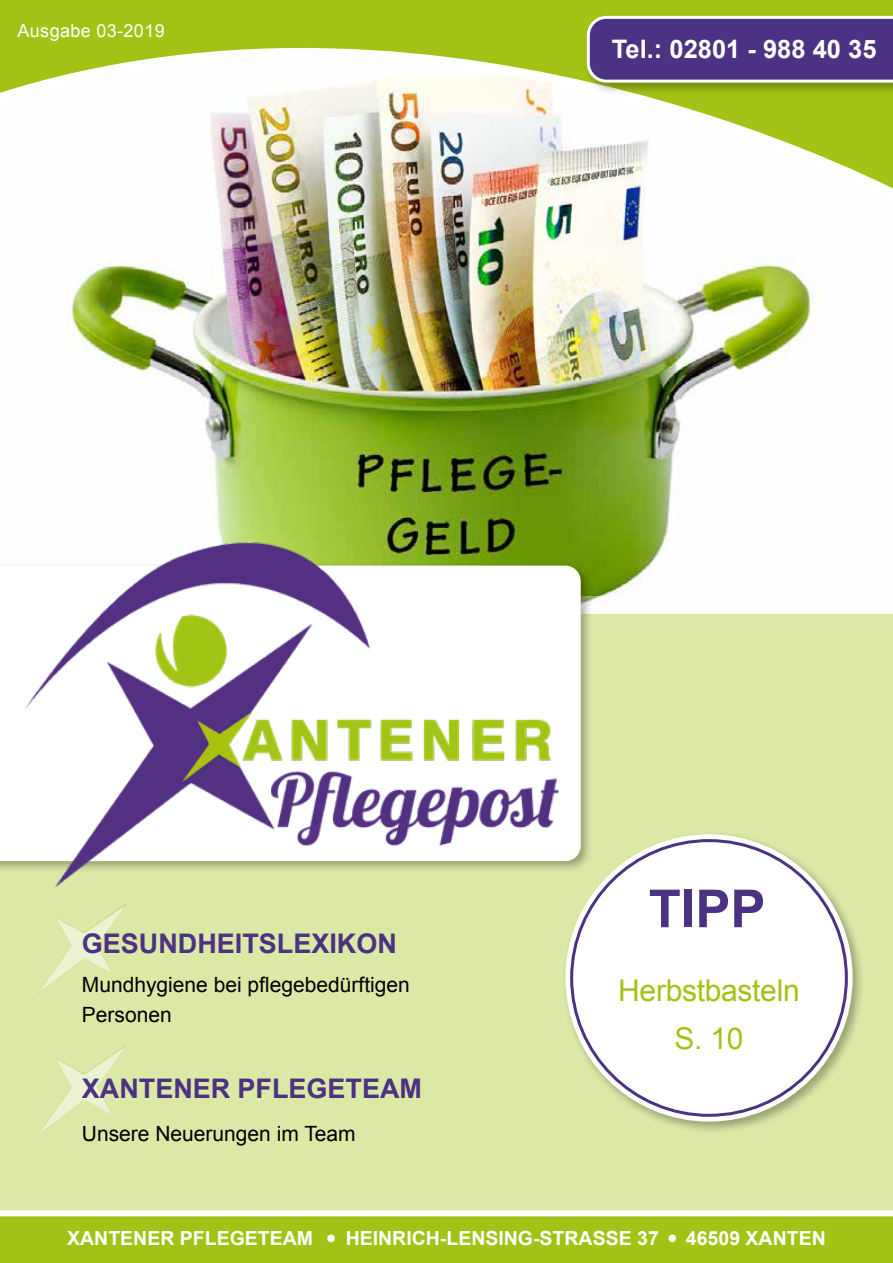
<style>
.page{position:relative;width:893px;height:1263px;background:#fff}
.page>*{position:absolute;margin:0;border:0;box-sizing:border-box;transform-origin:0 0}
.t1{font:700 52.5px "Arial";color:#4b3282}
.t2{font:30px/48px "Arial";letter-spacing:-.01em;color:#a2c315;text-align:center}
.t3{font:700 27px "Arial";color:#4b3282}
.t4{font:700 25.5px "Arial";color:#fff}
.t5{font:21px/30px "Arial";color:#000}
.t6{font:700 19.5px "Arial";color:#fff}
.t7{font:18px "Arial";letter-spacing:.02em;color:#fff}
</style>
<div class="page">
<img style="left:67px;top:229px;width:753px;height:367px">
<img style="left:0;top:0;width:893px;height:229px">
<div style="left:0;top:614px;width:893px;height:649px;background:#dbe8a6"></div>
<div style="left:0;top:566px;width:581px;height:295px;background:#fff"></div>
<div style="left:583px;top:12px;width:310px;height:83px;background:#000;opacity:.3"></div>
<svg style="left:587px;top:16px;width:306px;height:67px;background:#5c468c"></svg>
<img style="left:38px;top:904px;width:89px;height:90px">
<img style="left:38px;top:1045px;width:89px;height:90px">
<img style="left:21px;top:539px;width:544px;height:348px">
<svg style="left:0;top:1210px;width:893px;height:53px;background:#acca30"></svg>
<div style="left:327px;top:1234px;width:8px;height:8px;background:#fff;border-radius:50%"></div>
<div style="left:668px;top:1234px;width:8px;height:8px;background:#fff;border-radius:50%"></div>
<div style="left:561px;top:830px;width:304px;height:304px;background:#000;opacity:.3"></div>
<div style="left:565px;top:834px;width:288px;height:287px;background:#fff;border-radius:50%"></div>
<p class="t7" style="left:18px;top:19px;width:149px">Ausgabe 03-2019</p>
<p class="t4" style="left:612px;top:33px;width:266px">Tel.: 02801 - 988 40 35</p>
<p class="t3" style="left:82px;top:925px;width:317px">GESUNDHEITSLEXIKON</p>
<p class="t5" style="left:82px;top:969px;width:330px">Mundhygiene bei pflegebedürftigen<br>Personen</p>
<p class="t3" style="left:82px;top:1071px;width:342px">XANTENER PFLEGETEAM</p>
<p class="t5" style="left:82px;top:1119px;width:275px">Unsere Neuerungen im Team</p>
<h1 class="t1" style="left:649px;top:874px;width:118px">TIPP</h1>
<h2 class="t2" style="left:618px;top:967px;width:183px">Herbstbasteln<br>S. 10</h2>
<p class="t6" style="left:67px;top:1226px;width:247px">XANTENER PFLEGETEAM</p>
<p class="t6" style="left:346px;top:1226px;width:315px">HEINRICH-LENSING-STRASSE 37</p>
<p class="t6" style="left:686px;top:1226px;width:141px">46509 XANTEN</p>
</div>
